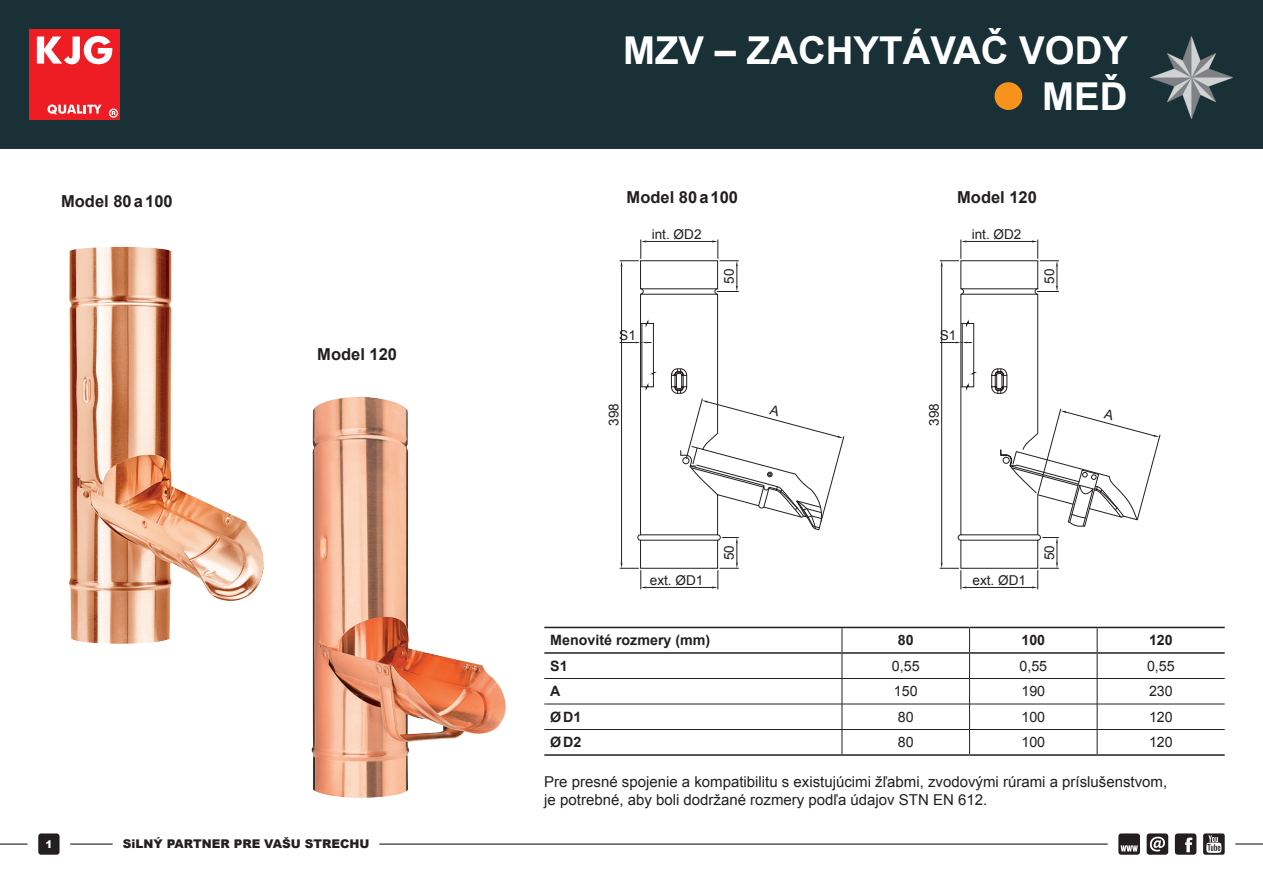
<style>
.page{position:relative;width:1263px;height:893px;background:#fff}
.page>*{position:absolute;margin:0;border:0;box-sizing:border-box;transform-origin:0 0}
.t1{font:700 38.4px "Arial";color:#fff}
.t2{font:700 16.5px "Arial";color:#231f20}
.t3{font:15px "Arial";color:#231f20}
.t4{font:14.25px "Arial";color:#231f20}
.t5{font:700 14.25px "Arial";color:#231f20}
.t6{font:13.65px "Arial";color:#231f20}
.t7{font:13.5px "Arial";color:#231f20}
.t8{font:900 12px "Arial";color:#231f20}
.t9{font:900 10.5px "Arial";color:#fff}
</style>
<div class="page">
<hr style="left:544px;top:678px;width:298px;height:1px;background:#231f20">
<hr style="left:842px;top:678px;width:127px;height:1px;background:#231f20">
<hr style="left:969px;top:678px;width:128px;height:1px;background:#231f20">
<hr style="left:1097px;top:678px;width:128px;height:1px;background:#231f20">
<hr style="left:544px;top:704px;width:298px;height:1px;background:#231f20">
<hr style="left:842px;top:704px;width:127px;height:1px;background:#231f20">
<hr style="left:969px;top:704px;width:128px;height:1px;background:#231f20">
<hr style="left:1097px;top:704px;width:128px;height:1px;background:#231f20">
<hr style="left:544px;top:729px;width:298px;height:1px;background:#231f20">
<hr style="left:842px;top:729px;width:127px;height:1px;background:#231f20">
<hr style="left:969px;top:729px;width:128px;height:1px;background:#231f20">
<hr style="left:1097px;top:729px;width:128px;height:1px;background:#231f20">
<svg style="left:842px;top:628px;width:1px;height:126px"></svg>
<svg style="left:969px;top:628px;width:1px;height:126px"></svg>
<svg style="left:1097px;top:628px;width:1px;height:126px"></svg>
<hr style="left:544px;top:627px;width:298px;height:1px;background:#231f20">
<hr style="left:842px;top:627px;width:127px;height:1px;background:#231f20">
<hr style="left:969px;top:627px;width:128px;height:1px;background:#231f20">
<hr style="left:1097px;top:627px;width:128px;height:1px;background:#231f20">
<hr style="left:544px;top:652px;width:298px;height:2px;background:#231f20">
<hr style="left:842px;top:652px;width:127px;height:2px;background:#231f20">
<hr style="left:969px;top:652px;width:128px;height:2px;background:#231f20">
<hr style="left:1097px;top:652px;width:128px;height:2px;background:#231f20">
<hr style="left:544px;top:754px;width:298px;height:2px;background:#231f20">
<hr style="left:842px;top:754px;width:127px;height:2px;background:#231f20">
<hr style="left:969px;top:754px;width:128px;height:2px;background:#231f20">
<hr style="left:1097px;top:754px;width:128px;height:2px;background:#231f20">
<svg style="left:1175px;top:833px;width:21px;height:22px"></svg>
<svg style="left:1203px;top:833px;width:22px;height:22px"></svg>
<svg style="left:1147px;top:833px;width:21px;height:22px"></svg>
<svg style="left:1118px;top:833px;width:22px;height:22px"></svg>
<hr style="left:0;top:843px;width:28px;height:2px;background:#231f20">
<hr style="left:70px;top:843px;width:43px;height:2px;background:#231f20">
<hr style="left:379px;top:843px;width:729px;height:2px;background:#231f20">
<hr style="left:1235px;top:843px;width:28px;height:2px;background:#231f20">
<div style="left:38px;top:833px;width:22px;height:22px;background:#231f20;border-radius:3px"></div>
<div style="left:0;top:0;width:1263px;height:149px;background:#183036"></div>
<div style="left:29px;top:29px;width:91px;height:91px;background:#ee1d23"></div>
<svg style="left:37px;top:36px;width:75px;height:28px"></svg>
<svg style="left:109px;top:109px;width:9px;height:9px"></svg>
<svg style="left:47px;top:104px;width:55px;height:11px"></svg>
<div style="left:994px;top:82px;width:28px;height:28px;background:#f7931d;border-radius:50%"></div>
<img style="left:1150px;top:36px;width:83px;height:84px">
<img style="left:69px;top:247px;width:195px;height:397px">
<img style="left:311px;top:397px;width:195px;height:401px">
<svg style="left:619px;top:240px;width:225px;height:349px"></svg>
<svg style="left:940px;top:240px;width:220px;height:349px"></svg>
<p class="t2" style="left:61px;top:190px;width:113px">Model 80 a 100</p>
<p class="t2" style="left:317px;top:343px;width:81px">Model 120</p>
<p class="t9" style="left:45px;top:836px;width:9px">1</p>
<p class="t8" style="left:123px;top:835px;width:248px">SiLNÝ PARTNER PRE VAŠU STRECHU</p>
<p class="t1" style="left:623px;top:25px;width:506px">MZV – ZACHYTÁVAČ VODY</p>
<p class="t1" style="left:1042px;top:71px;width:87px">MEĎ</p>
<p class="t2" style="left:627px;top:186px;width:113px">Model 80 a 100</p>
<p class="t2" style="left:957px;top:186px;width:81px">Model 120</p>
<p class="t7" style="left:652px;top:225px;width:51px">int. ØD2</p>
<p class="t7" style="left:619px;top:326px;width:18px">S1</p>
<p class="t6" style="left:720px;top:284px;width:17px;rotate:-90deg">50</p>
<p class="t6" style="left:605px;top:426px;width:24px;rotate:-90deg">398</p>
<p class="t7" style="left:650px;top:571px;width:55px">ext. ØD1</p>
<p class="t6" style="left:720px;top:560px;width:17px;rotate:-90deg">50</p>
<p class="t7" style="left:972px;top:225px;width:51px">int. ØD2</p>
<p class="t7" style="left:940px;top:326px;width:18px">S1</p>
<p class="t7" style="left:1040px;top:284px;width:17px;rotate:-90deg">50</p>
<p class="t7" style="left:925px;top:426px;width:24px;rotate:-90deg">398</p>
<p class="t7" style="left:972px;top:571px;width:55px">ext. ØD1</p>
<p class="t7" style="left:1040px;top:560px;width:17px;rotate:-90deg">50</p>
<p class="t5" style="left:550px;top:631px;width:161px">Menovité rozmery (mm)</p>
<p class="t5" style="left:898px;top:631px;width:17px">80</p>
<p class="t5" style="left:1021px;top:631px;width:25px">100</p>
<p class="t5" style="left:1149px;top:631px;width:25px">120</p>
<p class="t5" style="left:550px;top:656px;width:19px">S1</p>
<p class="t4" style="left:892px;top:657px;width:29px">0,55</p>
<p class="t4" style="left:1019px;top:657px;width:29px">0,55</p>
<p class="t4" style="left:1147px;top:657px;width:29px">0,55</p>
<p class="t5" style="left:550px;top:682px;width:12px">A</p>
<p class="t4" style="left:894px;top:682px;width:25px">150</p>
<p class="t4" style="left:1021px;top:682px;width:25px">190</p>
<p class="t4" style="left:1149px;top:682px;width:25px">230</p>
<p class="t5" style="left:550px;top:707px;width:33px">Ø D1</p>
<p class="t4" style="left:898px;top:708px;width:17px">80</p>
<p class="t4" style="left:1021px;top:708px;width:25px">100</p>
<p class="t4" style="left:1149px;top:708px;width:25px">120</p>
<p class="t5" style="left:550px;top:733px;width:33px">Ø D2</p>
<p class="t4" style="left:898px;top:733px;width:17px">80</p>
<p class="t4" style="left:1021px;top:733px;width:25px">100</p>
<p class="t4" style="left:1149px;top:733px;width:25px">120</p>
<p class="t3" style="left:544px;top:772px;width:624px">Pre presné spojenie a kompatibilitu s existujúcimi žľabmi, zvodovými rúrami a príslušenstvom,</p>
<p class="t3" style="left:544px;top:790px;width:444px">je potrebné, aby boli dodržané rozmery podľa údajov STN EN 612.</p>
</div>
